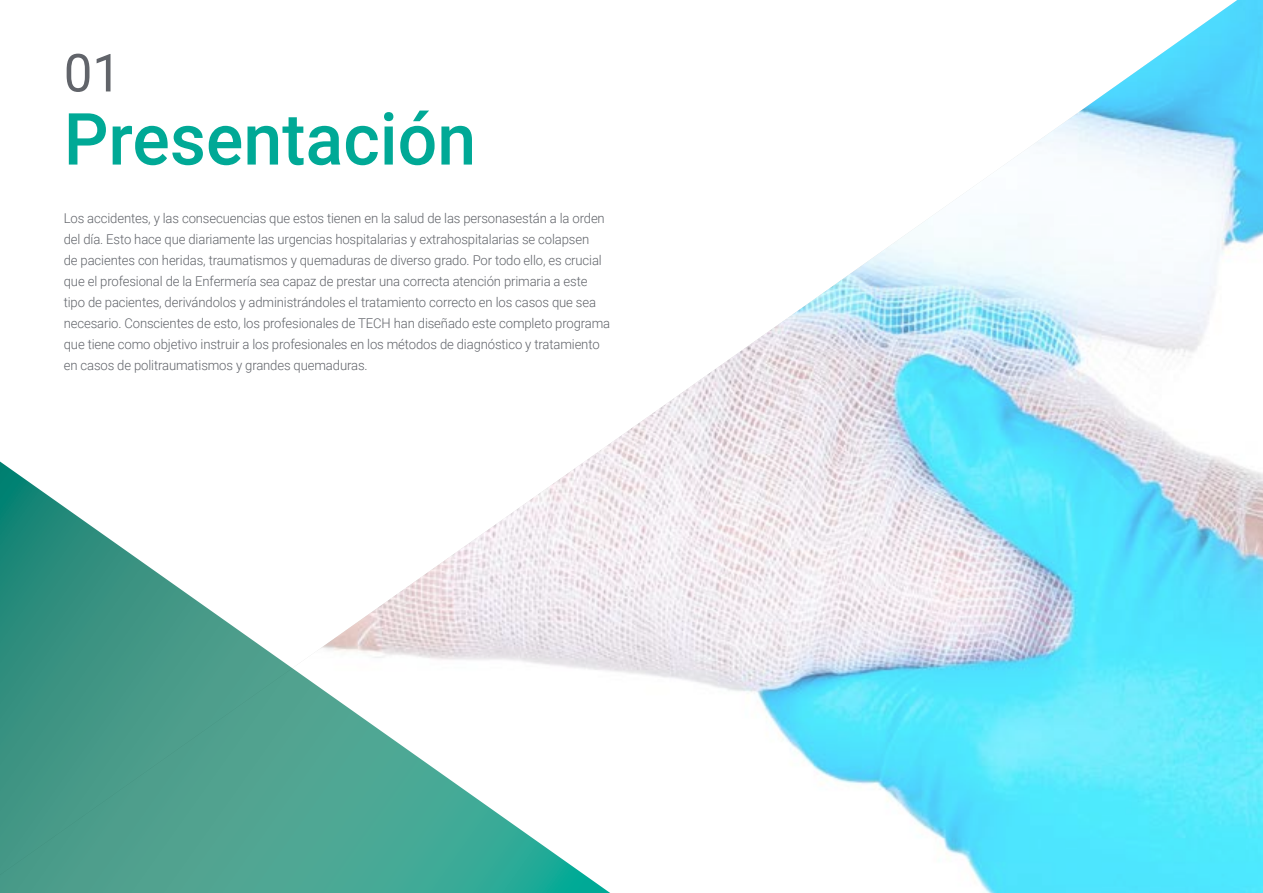
<style>
.page{position:relative;width:1263px;height:893px;background:#fff}
.page>*{position:absolute;margin:0;border:0;box-sizing:border-box;transform-origin:0 0}
.t1{font:500 72px "Roboto";color:#00a996}
.t2{font:52.5px "Roboto";color:#61646a}
.t3{font:300 13.5px/21px "Roboto";letter-spacing:-.01em;color:#61646a}
</style>
<div class="page">
<img style="left:607px;top:0;width:656px;height:893px">
<svg style="left:0;top:446px;width:640px;height:447px"></svg>
<h2 class="t2" style="left:64px;top:36px;width:59px">01</h2>
<h1 class="t1" style="left:64px;top:89px;width:414px">Presentación</h1>
<p class="t3" style="left:64px;top:207px;width:548px">Los accidentes, y las consecuencias que estos tienen en la salud de las personasestán a la orden del día. Esto hace que diariamente las urgencias hospitalarias y extrahospitalarias se colapsen<br>de pacientes con heridas, traumatismos y quemaduras de diverso grado. Por todo ello, es crucial que el profesional de la Enfermería sea capaz de prestar una correcta atención primaria a este tipo de pacientes, derivándolos y administrándoles el tratamiento correcto en los casos que sea necesario. Conscientes de esto, los profesionales de TECH han diseñado este completo programa que tiene como objetivo instruir a los profesionales en los métodos de diagnóstico y tratamiento en casos de politraumatismos y grandes quemaduras.</p>
</div>
